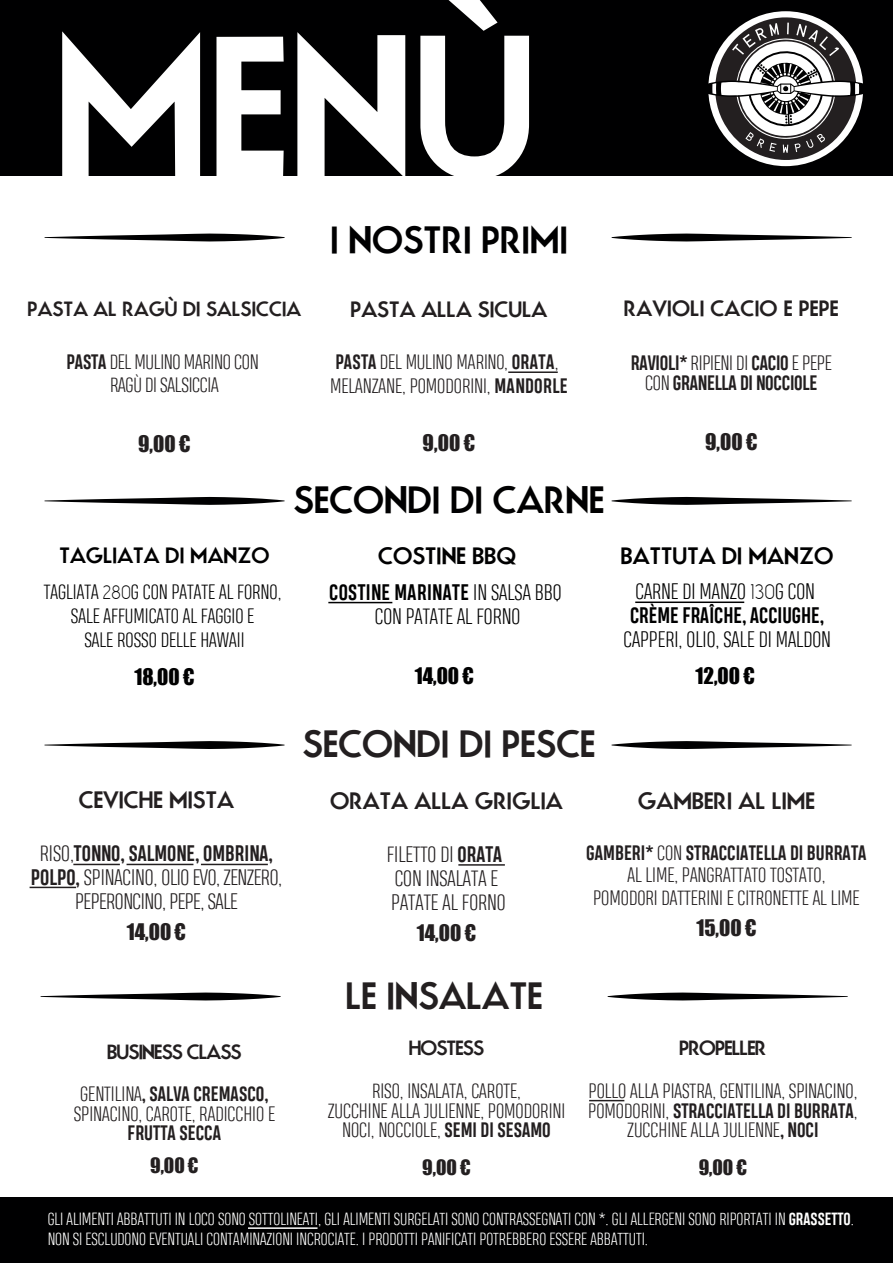
<style>
.page{position:relative;width:893px;height:1263px;background:#fff}
.page>*{position:absolute;margin:0;border:0;box-sizing:border-box;transform-origin:0 0}
.t1{font:700 188.55px "Movement";color:#fff}
.t2{font:700 36px "Movement";color:#000001}
.t3{font:700 36px "Movement";color:#231f20}
.t4{font:700 22.5px "Movement";color:#231f20}
.t5{font:700 22.5px "Movement";color:#000001}
.t6{font:300 21px/24px "Heading Pro Trial";letter-spacing:-.02em;color:#231f20;text-align:center}
.t7{font:300 21px/24px "Heading Pro Trial";color:#000001;text-align:center}
.t8{font:700 21px/24px "Heading Pro Trial";color:#000001}
.t9{font:300 21px/24px "Heading Pro Trial";color:#231f20}
.t10{font:21px "Impact";color:#231f20}
.t11{font:700 21px "Movement";letter-spacing:.005em;color:#231f20}
.t12{font:21px "Impact";color:#000001}
.t13{font:700 21px "Movement";color:#000001}
.t14{font:300 19.5px/19.5px "Heading Pro Trial";color:#231f20;text-align:center}
.t15{font:300 19.5px/24px "Heading Pro Trial";color:#000001;text-align:center}
.t16{font:700 19.5px/19.5px "Heading Pro Trial";letter-spacing:-.015em;color:#231f20;text-align:center}
.t17{font:700 19.5px "Movement";letter-spacing:-.045em;color:#231f20}
.t18{font:700 19.5px "Movement";color:#231f20}
.t19{font:19.5px "Impact";color:#231f20}
.t20{font:300 16.5px/19.8px "Heading Pro Trial";color:#fff}
.s1{font-weight:700}
.s2{font-family:"Capsuula";font-weight:400}
.s3{font-weight:300}
</style>
<div class="page">
<svg style="left:612px;top:497px;width:240px;height:8px"></svg>
<svg style="left:45px;top:497px;width:240px;height:8px"></svg>
<hr style="left:328px;top:602px;width:64px;height:1px;background:#000001">
<hr style="left:635px;top:601px;width:109px;height:2px;background:#000001">
<svg style="left:612px;top:741px;width:240px;height:8px"></svg>
<svg style="left:45px;top:741px;width:240px;height:8px"></svg>
<svg style="left:612px;top:234px;width:240px;height:7px"></svg>
<svg style="left:45px;top:234px;width:240px;height:7px"></svg>
<hr style="left:508px;top:371px;width:50px;height:2px;background:#231f20">
<hr style="left:73px;top:864px;width:47px;height:1px;background:#231f20">
<hr style="left:201px;top:864px;width:67px;height:1px;background:#231f20">
<hr style="left:30px;top:887px;width:46px;height:1px;background:#231f20">
<hr style="left:127px;top:864px;width:66px;height:1px;background:#231f20">
<hr style="left:458px;top:864px;width:47px;height:2px;background:#231f20">
<svg style="left:608px;top:992px;width:240px;height:8px"></svg>
<svg style="left:41px;top:992px;width:240px;height:8px"></svg>
<hr style="left:589px;top:1100px;width:35px;height:1px;background:#231f20">
<div style="left:0;top:1197px;width:893px;height:66px;background:#000001"></div>
<div style="left:0;top:0;width:893px;height:176px;background:#000001"></div>
<div style="left:708px;top:11px;width:155px;height:155px;background:#fff;border-radius:50%"></div>
<svg style="left:708px;top:17px;width:155px;height:143px"></svg>
<hr style="left:248px;top:1227px;width:69px;height:2px;background:#fff">
<h1 class="t1" style="left:53px;top:-12px;width:484px">MENÙ</h1>
<p class="t18" style="left:28px;top:297px;width:275px">PASTA AL RAGÙ DI SALSICCIA</p>
<p class="t14" style="left:67px;top:353px;width:194px;line-height:22.5px"><span class="s1">PASTA</span> DEL MULINO MARINO CON<br>RAGÙ DI SALSICCIA</p>
<p class="t10" style="left:138px;top:427px;width:54px">9,00 €</p>
<h2 class="t2" style="left:330px;top:216px;width:239px">I NOSTRI PRIMI</h2>
<p class="t11" style="left:350px;top:296px;width:198px">PASTA ALLA SICULA</p>
<p class="t14" style="left:330px;top:352px;width:239px;line-height:24px;text-align:left"><span class="s1">PASTA</span> DEL MULINO MARINO, <span class="s1">ORATA</span>,<br>MELANZANE, POMODORINI, <span class="s1">MANDORLE</span></p>
<p class="t10" style="left:423px;top:426px;width:54px">9,00 €</p>
<p class="t13" style="left:59px;top:542px;width:212px">TAGLIATA DI MANZO</p>
<p class="t15" style="left:44px;top:582px;width:239px">TAGLIATA <span class="s2">280</span>G CON PATATE AL FORNO,<br>SALE AFFUMICATO AL FAGGIO E<br>SALE ROSSO DELLE HAWAII</p>
<p class="t12" style="left:134px;top:660px;width:62px">18,00 €</p>
<h2 class="t2" style="left:294px;top:477px;width:312px">SECONDI DI CARNE</h2>
<p class="t5" style="left:378px;top:542px;width:140px">COSTINE BBQ</p>
<p class="t7" style="left:329px;top:583px;width:234px"><span class="s1">COSTINE MARINATE</span> IN SALSA BBQ<br>CON PATATE AL FORNO</p>
<p class="t12" style="left:415px;top:660px;width:61px">14,00 €</p>
<h2 class="t3" style="left:303px;top:721px;width:295px">SECONDI DI PESCE</h2>
<p class="t11" style="left:624px;top:295px;width:216px">RAVIOLI CACIO E PEPE</p>
<p class="t16" style="left:631px;top:356px;width:202px">RAVIOLI* <span class="s3">RIPIENI DI</span> CACIO <span class="s3">E PEPE<br>CON</span> GRANELLA DI NOCCIOLE</p>
<p class="t10" style="left:705px;top:425px;width:54px">9,00 €</p>
<p class="t5" style="left:621px;top:542px;width:214px">BATTUTA DI MANZO</p>
<p class="t8" style="left:630px;top:581px;width:196px"><span class="s3">CARNE DI MANZO</span> <span class="s2">130</span><span class="s3">G CON<br></span>CRÈME FRAÎCHE, ACCIUGHE,</p>
<p class="t7" style="left:623px;top:629px;width:209px">CAPPERI, OLIO, SALE DI MALDON</p>
<p class="t12" style="left:695px;top:660px;width:61px">12,00 €</p>
<p class="t4" style="left:79px;top:786px;width:157px">CEVICHE MISTA</p>
<p class="t6" style="left:31px;top:843px;width:253px">RISO,<span class="s1">TONNO, SALMONE, OMBRINA,<br>POLPO,</span> SPINACINO, OLIO EVO, ZENZERO,<br>PEPERONCINO, PEPE, SALE</p>
<p class="t10" style="left:127px;top:916px;width:61px">14,00 €</p>
<p class="t17" style="left:107px;top:1039px;width:136px">BUSINESS CLASS</p>
<p class="t14" style="left:74px;top:1087px;width:203px">GENTILINA<span class="s1">, SALVA CREMASCO,<br></span>SPINACINO, CAROTE, RADICCHIO E</p>
<p class="t16" style="left:128px;top:1125px;width:95px">FRUTTA SECCA</p>
<p class="t19" style="left:150px;top:1151px;width:50px">9,00 €</p>
<p class="t4" style="left:330px;top:786px;width:234px">ORATA ALLA GRIGLIA</p>
<p class="t9" style="left:387px;top:844px;width:120px">FILETTO DI <span class="s1">ORATA<br></span>CON INSALATA E<br>PATATE AL FORNO</p>
<p class="t10" style="left:417px;top:916px;width:61px">14,00 €</p>
<h2 class="t3" style="left:345px;top:973px;width:199px">LE INSALATE</h2>
<p class="t17" style="left:409px;top:1036px;width:77px">HOSTESS</p>
<p class="t14" style="left:328px;top:1083px;width:239px">RISO, INSALATA, CAROTE,<br>ZUCCHINE ALLA JULIENNE, POMODORINI<br>NOCI, NOCCIOLE, <span class="s1">SEMI DI SESAMO</span></p>
<p class="t19" style="left:422px;top:1152px;width:50px">9,00 €</p>
<p class="t4" style="left:638px;top:786px;width:179px">GAMBERI AL LIME</p>
<p class="t14" style="left:586px;top:843px;width:282px;line-height:22.5px"><span class="s1">GAMBERI*</span> CON <span class="s1">STRACCIATELLA DI BURRATA<br></span>AL LIME, PANGRATTATO TOSTATO,<br>POMODORI DATTERINI E CITRONETTE AL LIME</p>
<p class="t10" style="left:696px;top:912px;width:62px">15,00 €</p>
<p class="t17" style="left:679px;top:1036px;width:89px">PROPELLER</p>
<p class="t14" style="left:588px;top:1083px;width:271px">POLLO ALLA PIASTRA, GENTILINA, SPINACINO,<br>POMODORINI, <span class="s1">STRACCIATELLA DI BURRATA</span>,<br>ZUCCHINE ALLA JULIENNE<span class="s1">, NOCI</span></p>
<p class="t19" style="left:699px;top:1152px;width:50px">9,00 €</p>
<p class="t20" style="left:48px;top:1211px;width:808px">GLI ALIMENTI ABBATTUTI IN LOCO SONO SOTTOLINEATI, GLI ALIMENTI SURGELATI SONO CONTRASSEGNATI CON *. GLI ALLERGENI SONO RIPORTATI IN <span class="s1">GRASSETTO</span>.<br>NON SI ESCLUDONO EVENTUALI CONTAMINAZIONI INCROCIATE. I PRODOTTI PANIFICATI POTREBBERO ESSERE ABBATTUTI.</p>
</div>
